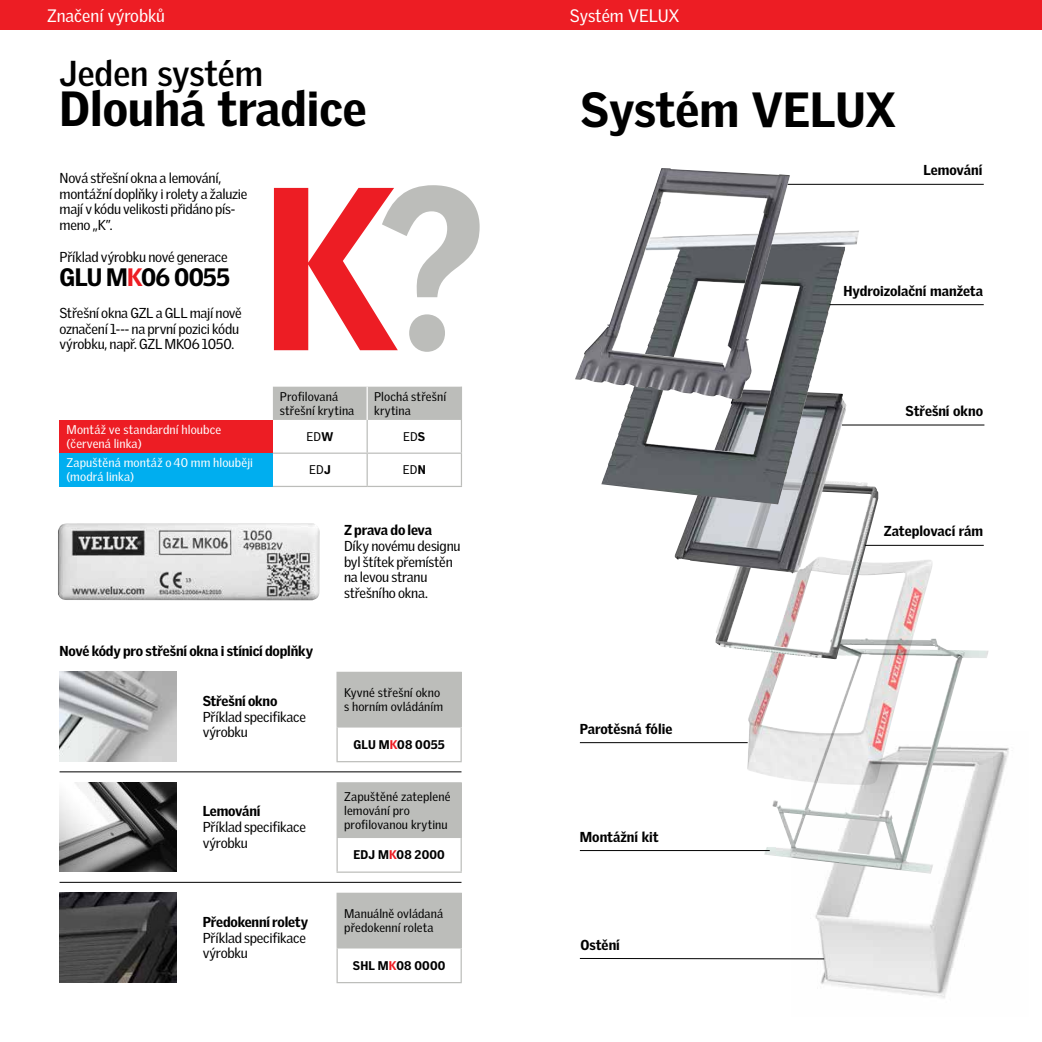
<style>
.page{position:relative;width:1042px;height:1042px;background:#fff}
.page>*{position:absolute;margin:0;border:0;box-sizing:border-box;transform-origin:0 0}
.t1{font:900 225.4px "Velux Gothic";color:#ed1d24;scale:.95 1}
.t2{font:900 47.95px "Velux Gothic";color:#000}
.t3{font:700 35px "Velux Gothic";color:#000}
.t4{font:900 24.5px "Velux Gothic";letter-spacing:-.03em;color:#000}
.t5{font:17.5px "Velux Gothic";color:#fff}
.t6{font:14px/15.8px "Velux Gothic";letter-spacing:-.015em;color:#000}
.t7{font:900 14px "Velux Gothic";letter-spacing:-.01em;color:#000}
.t8{font:12.25px/14px "Velux Gothic";letter-spacing:.005em;color:#000}
.t9{font:12.25px/14px "Velux Gothic";letter-spacing:.01em;color:#fff}
.t10{font:900 12.25px "Velux Gothic";letter-spacing:.015em;color:#000}
.s1{color:#ed1d24}
.s2{color:#bcbdba}
.s3{font-weight:900}
</style>
<div class="page">
<div style="left:0;top:0;width:1042px;height:30px;background:#ed1d24"></div>
<div style="left:273px;top:387px;width:188px;height:33px;background:#bcbdba"></div>
<div style="left:60px;top:420px;width:213px;height:33px;background:#ed1d24"></div>
<div style="left:60px;top:453px;width:213px;height:33px;background:#00aeef"></div>
<hr style="left:366px;top:420px;width:2px;height:32px;background:#bcbdba">
<hr style="left:461px;top:420px;width:1px;height:32px;background:#bcbdba">
<hr style="left:273px;top:452px;width:94px;height:2px;background:#bcbdba">
<hr style="left:367px;top:452px;width:95px;height:2px;background:#bcbdba">
<hr style="left:366px;top:454px;width:2px;height:32px;background:#bcbdba">
<hr style="left:461px;top:454px;width:1px;height:32px;background:#bcbdba">
<hr style="left:273px;top:486px;width:94px;height:1px;background:#bcbdba">
<hr style="left:367px;top:486px;width:95px;height:1px;background:#bcbdba">
<hr style="left:366px;top:387px;width:2px;height:33px;background:#fff">
<hr style="left:461px;top:387px;width:1px;height:33px;background:#bcbdba">
<div style="left:337px;top:783px;width:124px;height:54px;background:#bcbdba"></div>
<hr style="left:336px;top:782px;width:126px;height:1px;background:#bcbdba">
<hr style="left:336px;top:783px;width:2px;height:54px;background:#bcbdba">
<hr style="left:460px;top:783px;width:2px;height:54px;background:#bcbdba">
<hr style="left:336px;top:837px;width:126px;height:1px;background:#bcbdba">
<hr style="left:336px;top:838px;width:2px;height:33px;background:#bcbdba">
<hr style="left:460px;top:838px;width:2px;height:33px;background:#bcbdba">
<hr style="left:336px;top:871px;width:126px;height:2px;background:#bcbdba">
<div style="left:337px;top:672px;width:124px;height:55px;background:#bcbdba"></div>
<hr style="left:336px;top:672px;width:126px;height:1px;background:#bcbdba">
<hr style="left:336px;top:673px;width:2px;height:53px;background:#bcbdba">
<hr style="left:460px;top:673px;width:2px;height:53px;background:#bcbdba">
<hr style="left:336px;top:726px;width:126px;height:1px;background:#bcbdba">
<hr style="left:336px;top:727px;width:2px;height:34px;background:#bcbdba">
<hr style="left:460px;top:727px;width:2px;height:34px;background:#bcbdba">
<hr style="left:336px;top:761px;width:126px;height:1px;background:#bcbdba">
<div style="left:337px;top:893px;width:124px;height:55px;background:#bcbdba"></div>
<hr style="left:336px;top:892px;width:126px;height:2px;background:#bcbdba">
<hr style="left:336px;top:894px;width:2px;height:53px;background:#bcbdba">
<hr style="left:460px;top:894px;width:2px;height:53px;background:#bcbdba">
<hr style="left:336px;top:947px;width:126px;height:1px;background:#bcbdba">
<hr style="left:336px;top:948px;width:2px;height:34px;background:#bcbdba">
<hr style="left:460px;top:948px;width:2px;height:34px;background:#bcbdba">
<hr style="left:336px;top:982px;width:126px;height:1px;background:#bcbdba">
<img style="left:58px;top:523px;width:262px;height:77px">
<img style="left:60px;top:782px;width:117px;height:89px">
<img style="left:60px;top:672px;width:117px;height:89px">
<img style="left:60px;top:892px;width:117px;height:90px">
<hr style="left:60px;top:771px;width:401px;height:1px;background:#000">
<hr style="left:60px;top:882px;width:401px;height:1px;background:#000">
<img style="left:791px;top:747px;width:218px;height:251px">
<img style="left:764px;top:638px;width:225px;height:235px">
<img style="left:747px;top:560px;width:186px;height:225px">
<img style="left:715px;top:482px;width:163px;height:177px">
<img style="left:675px;top:504px;width:171px;height:70px">
<hr style="left:842px;top:424px;width:142px;height:1px;background:#000">
<hr style="left:865px;top:545px;width:119px;height:1px;background:#000">
<hr style="left:580px;top:742px;width:167px;height:1px;background:#000">
<hr style="left:580px;top:850px;width:190px;height:1px;background:#000">
<hr style="left:580px;top:958px;width:244px;height:1px;background:#000">
<hr style="left:786px;top:184px;width:198px;height:1px;background:#000">
<img style="left:744px;top:504px;width:58px;height:44px">
<img style="left:601px;top:230px;width:258px;height:274px">
<img style="left:575px;top:168px;width:215px;height:231px">
<hr style="left:829px;top:304px;width:155px;height:1px;background:#000">
<p class="t5" style="left:47px;top:5px;width:119px">Značení výrobků</p>
<p class="t5" style="left:570px;top:5px;width:111px">Systém VELUX</p>
<h3 class="t3" style="left:60px;top:53px;width:205px">Jeden systém</h3>
<h2 class="t2" style="left:60px;top:79px;width:309px">Dlouhá tradice</h2>
<p class="t6" style="left:60px;top:170px;width:189px">Nová střešní okna a lemování, montážní doplňky i rolety a žaluzie mají v kódu velikosti přidáno pís&shy;meno „K”.</p>
<p class="t6" style="left:60px;top:249px;width:170px">Příklad výrobku nové generace</p>
<h3 class="t4" style="left:60px;top:262px;width:172px">GLU M<span class="s1">K</span>06 0055</h3>
<p class="t6" style="left:60px;top:305px;width:184px">Střešní okna GZL a GLL mají nově označení 1--- na první pozici kódu výrobku, např. GZL MK06 1050.</p>
<h1 class="t1" style="left:261px;top:126px;width:238px">K<span class="s2">?</span></h1>
<p class="t8" style="left:280px;top:389px;width:76px">Profilovaná střešní krytina</p>
<p class="t8" style="left:374px;top:389px;width:74px">Plochá střešní krytina</p>
<p class="t9" style="left:67px;top:423px;width:156px">M ontáž ve standardní hloubce (červená linka)</p>
<p class="t8" style="left:307px;top:430px;width:28px">ED<span class="s3">W</span></p>
<p class="t8" style="left:403px;top:430px;width:24px">ED<span class="s3">S</span></p>
<p class="t9" style="left:67px;top:456px;width:188px">Zapuštěná montáž o 40 mm hlouběji (modrá linka)</p>
<p class="t8" style="left:309px;top:463px;width:23px">ED<span class="s3">J</span></p>
<p class="t8" style="left:403px;top:463px;width:24px">ED<span class="s3">N</span></p>
<p class="t7" style="left:60px;top:642px;width:255px">Nové kódy pro střešní okna i stínicí doplňky</p>
<p class="t7" style="left:203px;top:692px;width:76px">Střešní okno</p>
<p class="t6" style="left:203px;top:709px;width:105px">Příklad specifikace výrobku</p>
<p class="t7" style="left:203px;top:802px;width:59px">Lemování</p>
<p class="t6" style="left:203px;top:819px;width:105px">Příklad specifikace výrobku</p>
<p class="t7" style="left:203px;top:913px;width:107px">Předokenní rolety</p>
<p class="t6" style="left:203px;top:929px;width:105px">Příklad specifikace výrobku</p>
<p class="t7" style="left:344px;top:521px;width:90px">Z prava do leva</p>
<p class="t6" style="left:344px;top:538px;width:118px">Díky novému designu byl štítek přemístěn na levou stranu střešního okna.</p>
<p class="t8" style="left:344px;top:686px;width:100px">Kyvné střešní okno s horním ovládáním</p>
<p class="t10" style="left:353px;top:737px;width:93px">GLU M<span class="s1">K</span>08 0055</p>
<p class="t8" style="left:344px;top:789px;width:108px">Zapuštěné zateplené lemování pro profilovanou krytinu</p>
<p class="t10" style="left:353px;top:847px;width:93px">EDJ M<span class="s1">K</span>08 2000</p>
<p class="t8" style="left:344px;top:907px;width:100px">Manuálně ovládaná předokenní roleta</p>
<p class="t10" style="left:353px;top:957px;width:94px">SHL M<span class="s1">K</span>08 0000</p>
<h2 class="t2" style="left:580px;top:79px;width:317px">Systém VELUX</h2>
<p class="t7" style="left:923px;top:161px;width:60px">Lemování</p>
<p class="t7" style="left:843px;top:282px;width:141px">Hydroizolační manžeta</p>
<p class="t7" style="left:905px;top:402px;width:79px">Střešní okno</p>
<p class="t7" style="left:580px;top:720px;width:94px">Parotěsná fólie</p>
<p class="t7" style="left:580px;top:828px;width:80px">Montážní kit</p>
<p class="t7" style="left:580px;top:935px;width:41px">Ostění</p>
<p class="t7" style="left:884px;top:522px;width:101px">Zateplovací rám</p>
</div>
